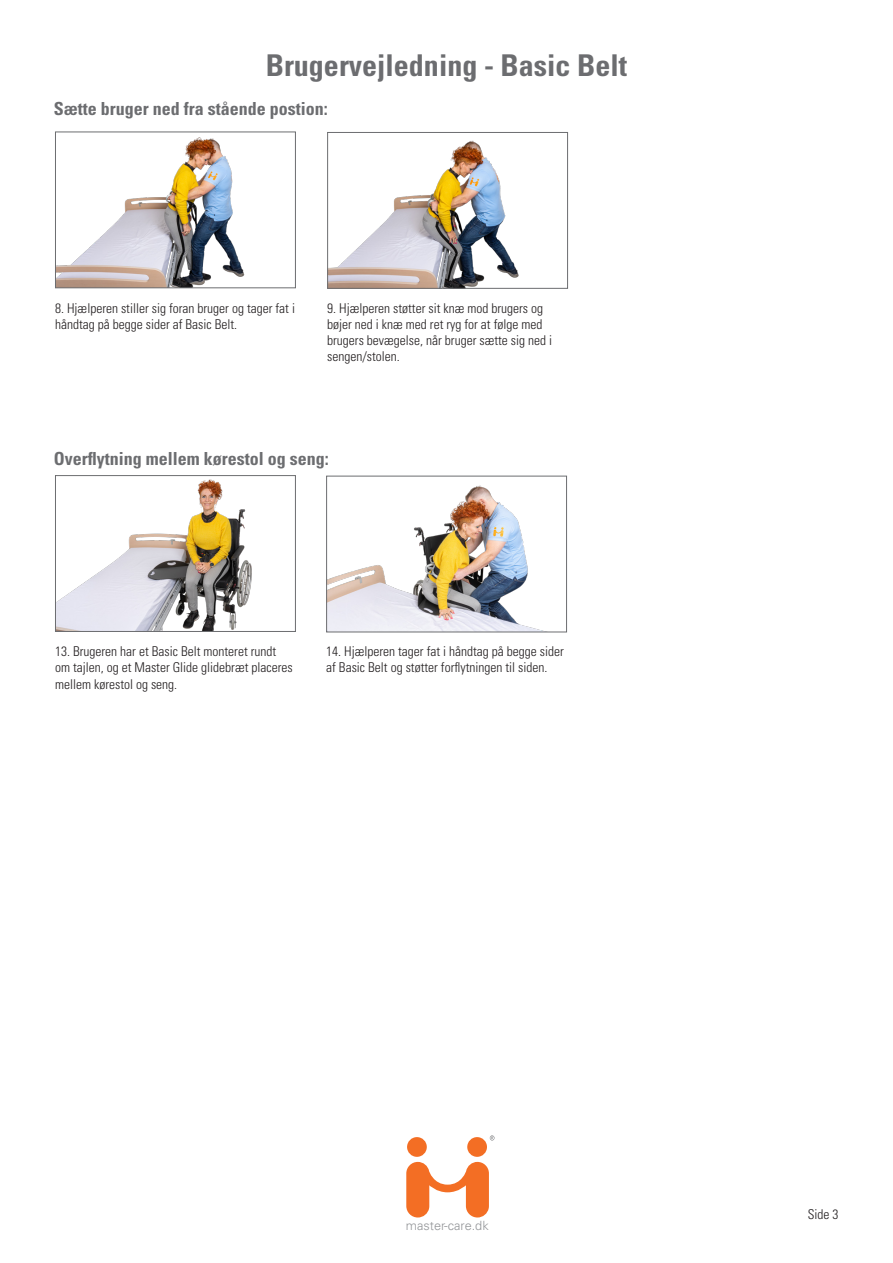
<style>
.page{position:relative;width:893px;height:1263px;background:#fff}
.page>*{position:absolute;margin:0;border:0;box-sizing:border-box;transform-origin:0 0}
.t1{font:700 condensed 30px "Univers LT Std";color:#6c6d70}
.Underoverskrift{font:700 condensed 18px "Univers LT Std";color:#6c6d70}
.t2{font:300 condensed 13.5px/16.2px "Univers LT Std";color:#231f20}
.t3{font:300 12.75px "Univers LT Std";color:#939598}
</style>
<div class="page">
<img style="left:329px;top:140px;width:190px;height:147px">
<div style="left:327px;top:132px;width:241px;height:157px;border:1px solid #6c6d70"></div>
<img style="left:57px;top:137px;width:188px;height:149px">
<div style="left:55px;top:132px;width:241px;height:156px;border:1px solid #6c6d70"></div>
<img style="left:328px;top:485px;width:212px;height:145px">
<div style="left:326px;top:476px;width:241px;height:156px;border:1px solid #6c6d70"></div>
<img style="left:57px;top:479px;width:195px;height:151px">
<div style="left:55px;top:475px;width:241px;height:157px;border:1px solid #6c6d70"></div>
<svg style="left:406px;top:1162px;width:83px;height:55px"></svg>
<div style="left:407px;top:1137px;width:20px;height:20px;background:#f36e24;border-radius:50%"></div>
<div style="left:467px;top:1137px;width:20px;height:20px;background:#f36e24;border-radius:50%"></div>
<svg style="left:490px;top:1135px;width:4px;height:5px"></svg>
<h1 class="t1" style="left:266px;top:47px;width:363px">Brugervejledning - Basic Belt</h1>
<p class="Underoverskrift" style="left:54px;top:97px;width:275px">Sætte bruger ned fra stående postion:</p>
<p class="t2" style="left:55px;top:300px;width:241px">8. Hjælperen stiller sig foran bruger og tager fat i håndtag på begge sider af Basic Belt.</p>
<p class="t2" style="left:327px;top:300px;width:226px">9. Hjælperen støtter sit knæ mod brugers og bøjer ned i knæ med ret ryg for at følge med brugers bevægelse, når bruger sætte sig ned i sengen/stolen.</p>
<p class="Underoverskrift" style="left:54px;top:447px;width:276px">Overflytning mellem kørestol og seng:</p>
<p class="t2" style="left:55px;top:643px;width:239px">13. Brugeren har et Basic Belt monteret rundt om tajlen, og et Master Glide glidebræt placeres mellem kørestol og seng.</p>
<p class="t2" style="left:326px;top:643px;width:239px">14. Hjælperen tager fat i håndtag på begge sider af Basic Belt og støtter forflytningen til siden.</p>
<p class="t3" style="left:406px;top:1217px;width:84px">master-care.dk</p>
<p class="t2" style="left:808px;top:1206px;width:32px">Side 3</p>
</div>
